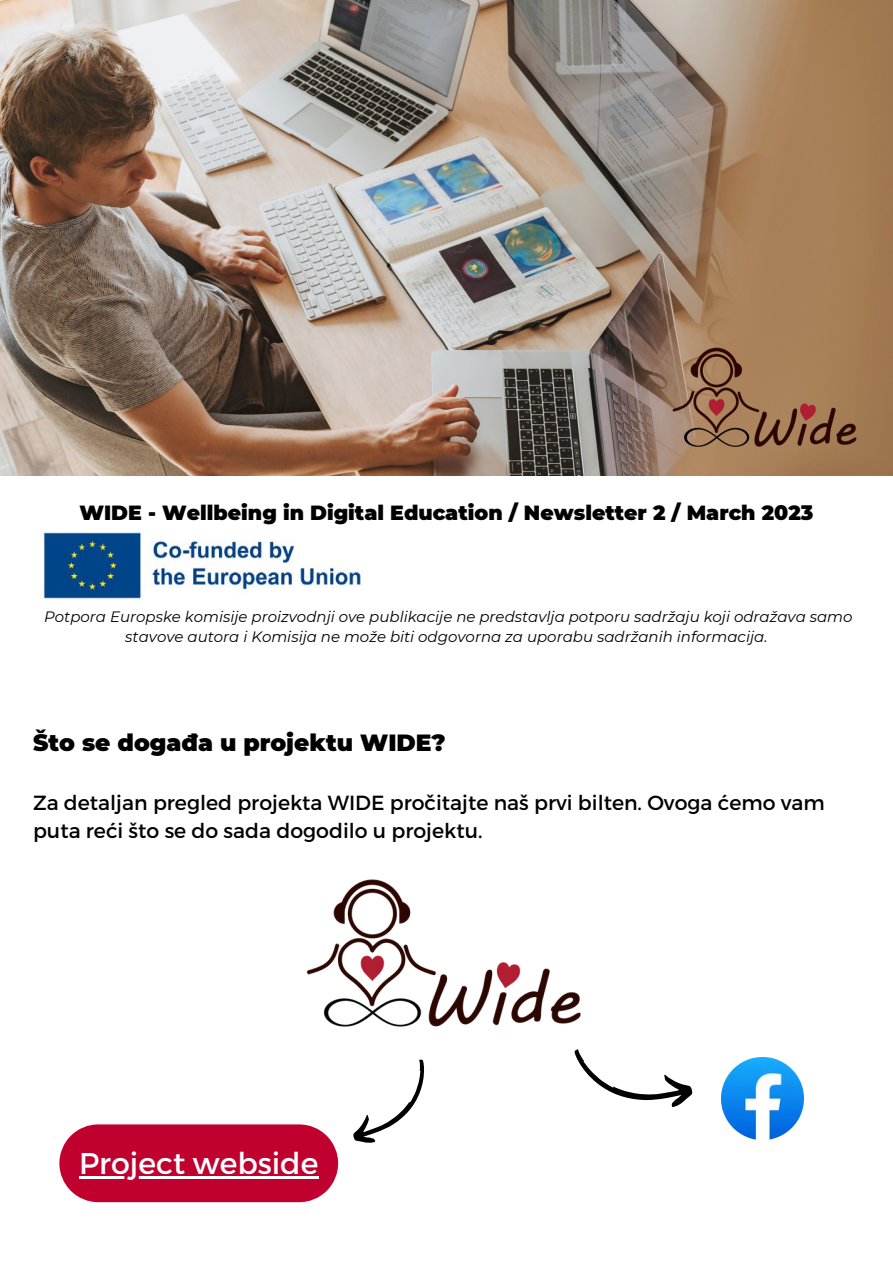
<style>
.page{position:relative;width:893px;height:1264px;background:#fff}
.page>*{position:absolute;margin:0;border:0;box-sizing:border-box;transform-origin:0 0}
.t1{font:30px "Montserrat";color:#fff}
.t2{font:900 23.4px "Montserrat";color:#000}
.t3{font:20.4px/28px "Montserrat";color:#000}
.t4{font:900 20.4px "Montserrat";color:#000}
.t5{font:italic 15px/20.2px "Montserrat";color:#000;text-align:center}
</style>
<div class="page">
<img style="left:0;top:0;width:892px;height:475px">
<img style="left:672px;top:346px;width:187px;height:121px">
<img style="left:40px;top:531px;width:323px;height:68px">
<img style="left:721px;top:1057px;width:82px;height:82px">
<svg style="left:576px;top:1057px;width:117px;height:50px"></svg>
<svg style="left:59px;top:1124px;width:279px;height:78px"></svg>
<hr style="left:79px;top:1176px;width:179px;height:2px;background:#fff">
<hr style="left:258px;top:1176px;width:60px;height:2px;background:#fff">
<svg style="left:353px;top:1059px;width:71px;height:84px"></svg>
<img style="left:306px;top:879px;width:276px;height:178px">
<h3 class="t4" style="left:79px;top:499px;width:735px">WIDE - Wellbeing in Digital Education / Newsletter 2 / March 2023</h3>
<p class="t5" style="left:44px;top:606px;width:809px">Potpora Europske komisije proizvodnji ove publikacije ne predstavlja potporu sadržaju koji odražava samo stavove autora i Komisija ne može biti odgovorna za uporabu sadržanih informacija.</p>
<h2 class="t2" style="left:33px;top:728px;width:414px">Što se događa u projektu WIDE?</h2>
<h3 class="t3" style="left:33px;top:787px;width:793px">Za detaljan pregled projekta WIDE pročitajte naš prvi bilten. Ovoga ćemo vam puta reći što se do sada dogodilo u projektu.</h3>
<h1 class="t1" style="left:79px;top:1143px;width:241px">Project webside</h1>
</div>
